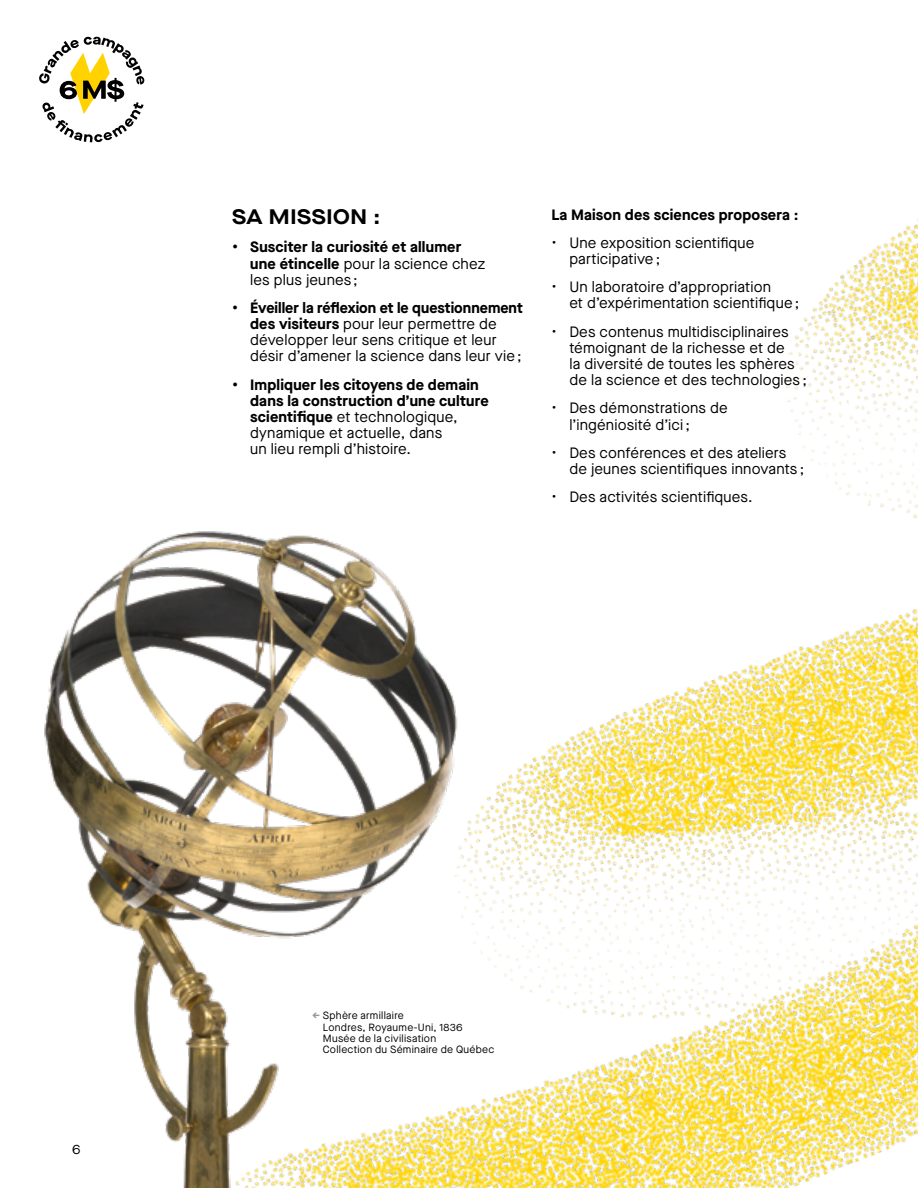
<style>
.page{position:relative;width:918px;height:1188px;background:#fff}
.page>*{position:absolute;margin:0;border:0;box-sizing:border-box;transform-origin:0 0}
.t1{font:700 expanded 21px "Maison Neue";letter-spacing:.025em;color:#000}
.t2{font:15px/16.2px "Maison Neue";letter-spacing:.01em;color:#000}
.t3{font:700 15px/16.2px "Maison Neue";letter-spacing:.01em;color:#000}
.t4{font:13.5px "Maison Neue";color:#000}
.t5{font:10.5px/11.4px "Maison Neue";letter-spacing:.025em;color:#000}
.s1{font-weight:400}
.s2{font-weight:700}
.s3{font-weight:700;color:#969798}
</style>
<div class="page">
<img style="left:659px;top:218px;width:259px;height:970px">
<img style="left:44px;top:531px;width:615px;height:657px">
<svg style="left:39px;top:37px;width:106px;height:105px"></svg>
<h1 class="t1" style="left:232px;top:202px;width:149px">SA MISSION :</h1>
<p class="t3" style="left:250px;top:239px;width:237px;text-indent:-18px">• Susciter la curiosité et allumer une étincelle <span class="s1">pour la science chez les plus jeunes;</span></p>
<p class="t2" style="left:250px;top:299px;width:274px;text-indent:-18px"><span class="s2">• Éveiller la réflexion et le questionnement des visiteurs</span> pour leur permettre de développer leur sens critique et leur désir d’amener la science dans leur vie ;</p>
<p class="t3" style="left:250px;top:376px;width:240px;text-indent:-18px">• Impliquer les citoyens de demain dans la construction d’une culture scientifique <span class="s1">et technologique, dynamique et actuelle, dans<br>un lieu rempli d’histoire.</span></p>
<p class="t3" style="left:551px;top:206px;width:249px">La Maison des sciences proposera :</p>
<p class="t2" style="left:569px;top:234px;width:187px;text-indent:-18px">• Une exposition scientifique participative ;</p>
<p class="t2" style="left:569px;top:279px;width:232px;text-indent:-18px">• Un laboratoire d’appropriation<br>et d’expérimentation scientifique ;</p>
<p class="t2" style="left:569px;top:323px;width:239px;text-indent:-18px">• Des contenus multidisciplinaires témoignant de la richesse et de<br>la diversité de toutes les sphères de la science et des technologies ;</p>
<p class="t2" style="left:569px;top:400px;width:160px;text-indent:-18px">• Des démonstrations de l’ingéniosité d’ici ;</p>
<p class="t2" style="left:569px;top:444px;width:236px;text-indent:-18px">• Des conférences et des ateliers de jeunes scientifiques innovants ;</p>
<p class="t2" style="left:551px;top:489px;width:203px">• Des activités scientifiques.</p>
<p class="t4" style="left:72px;top:1141px;width:10px">6</p>
<p class="t5" style="left:323px;top:1010px;width:173px;text-indent:-11px"><span class="s3">←</span> Sphère armillaire<br>Londres, Royaume-Uni, 1836<br>Musée de la civilisation<br>Collection du Séminaire de Québec</p>
</div>
